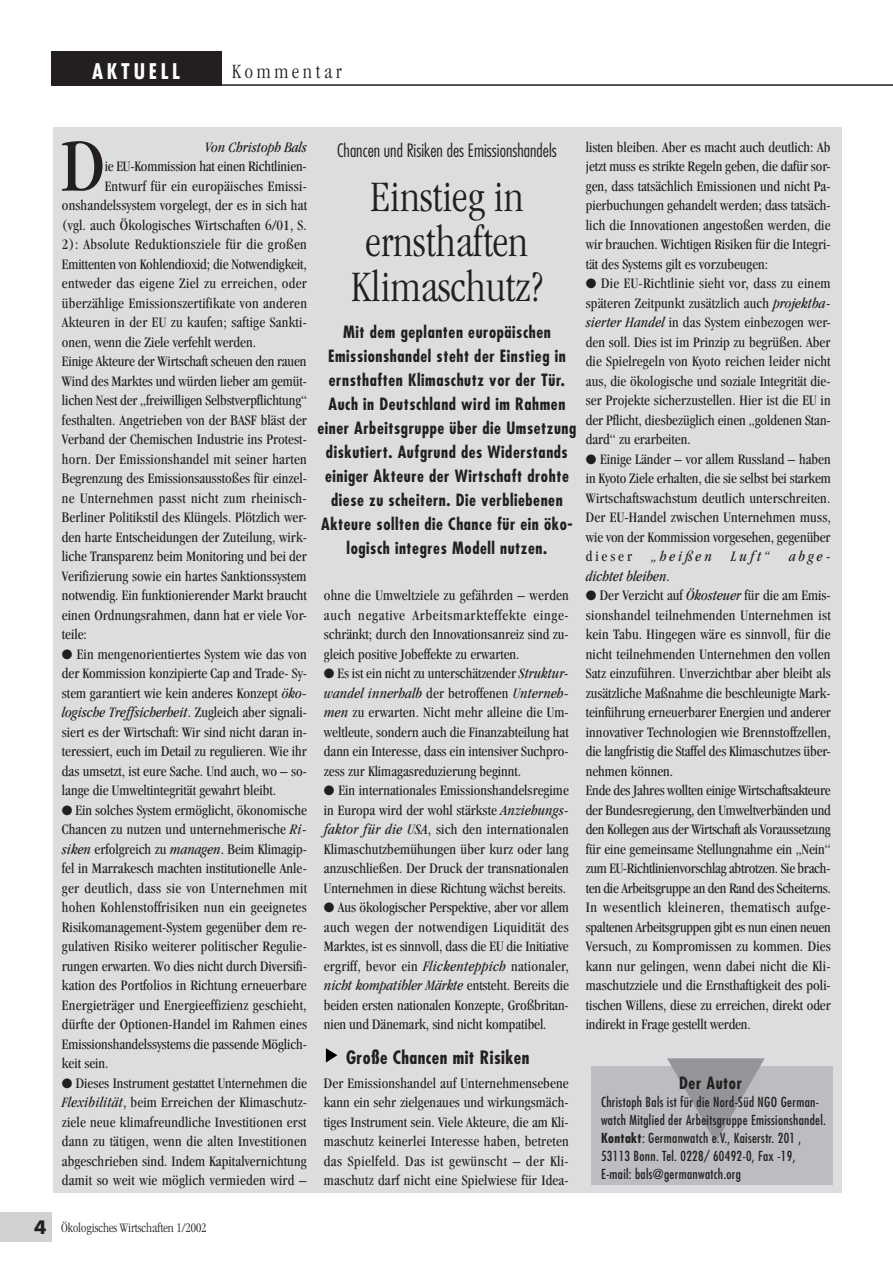
<style>
.page{position:relative;width:893px;height:1263px;background:#fff}
.page>*{position:absolute;margin:0;border:0;box-sizing:border-box;transform-origin:0 0}
._5Fließtext_Initial{font:condensed 76.95px "Garamond";color:#231f20}
._2Headline{font:300 condensed 45px/45px "Garamond";color:#231f20;text-align:center}
.t1{font:300 condensed 21px "Garamond";letter-spacing:.175em;color:#231f20}
.t2{font:700 condensed 21px "Futura";letter-spacing:.175em;color:#fff}
._1Dachzeile{font:300 condensed 18px "Futura";color:#231f20}
._6ZÜ{font:700 condensed 18px "Futura";letter-spacing:.025em;color:#231f20}
.t3{font:700 18px "Futura";color:#231f20}
._3Vorspann{font:700 condensed 16.5px/24px "Futura";letter-spacing:.035em;color:#231f20;text-align:center}
._9Autorenüberschrift{font:700 condensed 16.5px "Futura";color:#231f20}
._4Fließtext{font:condensed 15px/19.5px "Garamond";color:#231f20;text-align:justify}
._5Fließtext_Initial-2{font:condensed 15px "Garamond";letter-spacing:.015em;color:#231f20}
._5Fließtext_Initial-3{font:condensed 15px "Garamond";letter-spacing:-.005em;color:#231f20}
._5Fließtext_Initial-4{font:condensed 15px "Garamond";letter-spacing:-.01em;color:#231f20}
._4Fließtext-2{font:italic condensed 15px "Garamond";color:#231f20}
._5Fließtext_Initial-5{font:italic condensed 15px "Garamond";color:#231f20}
._9zAutorenkasten{font:condensed 13.5px/18px "Futura";letter-spacing:.025em;color:#231f20}
._1Dachzeile-2{font:300 condensed 13.5px "Garamond";color:#231f20}
.s1{font-style:italic}
.s2{font-style:normal}
.s3{font-weight:700}
</style>
<div class="page">
<div style="left:53px;top:128px;width:789px;height:1065px;background:#dcdddf"></div>
<div style="left:0;top:1212px;width:51px;height:30px;background:#d1d2d4"></div>
<div style="left:51px;top:51px;width:170px;height:34px;background:#231f20"></div>
<hr style="left:51px;top:84px;width:842px;height:2px;background:#231f20">
<svg style="left:326px;top:1048px;width:11px;height:14px"></svg>
<div style="left:591px;top:1066px;width:242px;height:119px;background:#bcbdc0"></div>
<p class="t2" style="left:92px;top:58px;width:89px">Aktuell</p>
<p class="t1" style="left:232px;top:60px;width:111px">Kommentar</p>
<p class="_5Fließtext_Initial" style="left:62px;top:123px;width:44px">D</p>
<p class="_5Fließtext_Initial-5" style="left:205px;top:138px;width:103px">Von Christoph Bals</p>
<p class="_5Fließtext_Initial-4" style="left:105px;top:158px;width:204px">ie EU-Kommission hat einen Richtlinien-</p>
<p class="_5Fließtext_Initial-2" style="left:105px;top:177px;width:204px">Entwurf für ein europäisches Emissi-</p>
<p class="_5Fließtext_Initial-2" style="left:62px;top:197px;width:247px">onshandelssystem vorgelegt, der es in sich hat</p>
<p class="_5Fließtext_Initial-2" style="left:62px;top:216px;width:246px">(vgl. auch Ökologisches Wirtschaften 6/01, S.</p>
<p class="_5Fließtext_Initial-2" style="left:62px;top:236px;width:246px">2): Absolute Reduktionsziele für die großen</p>
<p class="_5Fließtext_Initial-3" style="left:62px;top:255px;width:246px">Emittenten von Kohlendioxid; die Notwendigkeit,</p>
<p class="_5Fließtext_Initial-2" style="left:62px;top:275px;width:247px">entweder das eigene Ziel zu erreichen, oder</p>
<p class="_5Fließtext_Initial-2" style="left:62px;top:294px;width:247px">überzählige Emissionszertifikate von anderen</p>
<p class="_5Fließtext_Initial-2" style="left:62px;top:314px;width:246px">Akteuren in der EU zu kaufen; saftige Sankti-</p>
<p class="_5Fließtext_Initial-2" style="left:62px;top:333px;width:196px">onen, wenn die Ziele verfehlt werden.</p>
<p class="_4Fließtext" style="left:62px;top:351px;width:247px">Einige Akteure der Wirtschaft scheuen den rauen Wind des Marktes und würden lieber am gemüt&shy;lichen Nest der „freiwilligen Selbstverpflichtung“ festhalten. Angetrieben von der BASF bläst der Verband der Chemischen Industrie ins Protest&shy;horn. Der Emissionshandel mit seiner harten Begrenzung des Emissionsausstoßes für einzel&shy;ne Unternehmen passt nicht zum rheinisch-Berliner Politikstil des Klüngels. Plötzlich wer&shy;den harte Entscheidungen der Zuteilung, wirk&shy;liche Transparenz beim Monitoring und bei der Verifizierung sowie ein hartes Sanktionssystem notwendig. Ein funktionierender Markt braucht einen Ordnungsrahmen, dann hat er viele Vor&shy;teile:</p>
<p class="_4Fließtext" style="left:62px;top:644px;width:246px">● Ein mengenorientiertes System wie das von der Kommission konzipierte Cap and Trade- Sy&shy;stem garantiert wie kein anderes Konzept <span class="s1">öko&shy;logische Treffsicherheit</span>. Zugleich aber signali&shy;siert es der Wirtschaft: Wir sind nicht daran in&shy;teressiert, euch im Detail zu regulieren. Wie ihr das umsetzt, ist eure Sache. Und auch, wo – so&shy;lange die Umweltintegrität gewahrt bleibt.</p>
<p class="_4Fließtext" style="left:62px;top:800px;width:247px">● Ein solches System ermöglicht, ökonomische Chancen zu nutzen und unternehmerische <span class="s1">Ri&shy;siken</span> erfolgreich zu <span class="s1">managen</span>. Beim Klimagip&shy;fel in Marrakesch machten institutionelle Anle&shy;ger deutlich, dass sie von Unternehmen mit hohen Kohlenstoffrisiken nun ein geeignetes Risikomanagement-System gegenüber dem re&shy;gulativen Risiko weiterer politischer Regulie&shy;rungen erwarten. Wo dies nicht durch Diversifi&shy;kation des Portfolios in Richtung erneuerbare Energieträger und Energieeffizienz geschieht, dürfte der Optionen-Handel im Rahmen eines Emissionshandelssystems die passende Möglich&shy;keit sein.</p>
<p class="_4Fließtext" style="left:62px;top:1073px;width:246px">● Dieses Instrument gestattet Unternehmen die <span class="s1">Flexibilität</span>, beim Erreichen der Klimaschutz&shy;ziele neue klimafreundliche Investitionen erst dann zu tätigen, wenn die alten Investitionen abgeschrieben sind. Indem Kapitalvernichtung damit so weit wie möglich vermieden wird –</p>
<p class="_1Dachzeile" style="left:337px;top:140px;width:221px">Chancen und Risiken des Emissionshandels</p>
<p class="_2Headline" style="left:351px;top:175px;width:194px">Einstieg in ernsthaften<br>Klimaschutz?</p>
<p class="_3Vorspann" style="left:317px;top:320px;width:260px">Mit dem geplanten europäischen Emissionshandel steht der Einstieg in ernsthaften Klimaschutz vor der Tür.<br>Auch in Deutschland wird im Rahmen einer Arbeitsgruppe über die Umsetzung diskutiert. Aufgrund des Widerstands einiger Akteure der Wirtschaft drohte diese zu scheitern. Die verbliebenen Akteure sollten die Chance für ein öko&shy;logisch integres Modell nutzen.</p>
<p class="_4Fließtext" style="left:324px;top:585px;width:247px">ohne die Umweltziele zu gefährden – werden auch negative Arbeitsmarkteffekte einge&shy;schränkt; durch den Innovationsanreiz sind zu&shy;gleich positive Jobeffekte zu erwarten.</p>
<p class="_4Fließtext" style="left:324px;top:663px;width:246px">● Es ist ein nicht zu unterschätzender <span class="s1">Struktur&shy;wandel innerhalb</span> der betroffenen <span class="s1">Unterneh&shy;men</span> zu erwarten. Nicht mehr alleine die Um&shy;weltleute, sondern auch die Finanzabteilung hat dann ein Interesse, dass ein intensiver Suchpro&shy;zess zur Klimagasreduzierung beginnt.</p>
<p class="_4Fließtext" style="left:324px;top:780px;width:247px">● Ein internationales Emissionshandelsregime in Europa wird der wohl stärkste <span class="s1">Anziehungs&shy;faktor für die USA</span>, sich den internationalen Klimaschutzbemühungen über kurz oder lang anzuschließen. Der Druck der transnationalen Unternehmen in diese Richtung wächst bereits.</p>
<p class="_4Fließtext" style="left:324px;top:897px;width:246px">● Aus ökologischer Perspektive, aber vor allem auch wegen der notwendigen Liquidität des Marktes, ist es sinnvoll, dass die EU die Initiative ergriff, bevor ein <span class="s1">Flickenteppich</span> nationaler, <span class="s1">nicht kompatibler Märkte</span> entsteht. Bereits die beiden ersten nationalen Konzepte, Großbritan&shy;nien und Dänemark, sind nicht kompatibel.</p>
<p class="_6ZÜ" style="left:346px;top:1045px;width:185px">Große Chancen mit Risiken</p>
<p class="_4Fließtext" style="left:324px;top:1073px;width:246px">Der Emissionshandel auf Unternehmensebene kann ein sehr zielgenaues und wirkungsmäch&shy;tiges Instrument sein. Viele Akteure, die am Kli&shy;maschutz keinerlei Interesse haben, betreten das Spielfeld. Das ist gewünscht – der Kli&shy;maschutz darf nicht eine Spielwiese für Idea-</p>
<p class="_4Fließtext" style="left:586px;top:137px;width:246px">listen bleiben. Aber es macht auch deutlich: Ab jetzt muss es strikte Regeln geben, die dafür sor&shy;gen, dass tatsächlich Emissionen und nicht Pa&shy;pierbuchungen gehandelt werden; dass tatsäch&shy;lich die Innovationen angestoßen werden, die wir brauchen. Wichtigen Risiken für die Integri&shy;tät des Systems gilt es vorzubeugen:</p>
<p class="_4Fließtext" style="left:586px;top:273px;width:246px">● Die EU-Richtlinie sieht vor, dass zu einem späteren Zeitpunkt zusätzlich auch <span class="s1">projektba&shy;sierter Handel</span> in das System einbezogen wer&shy;den soll. Dies ist im Prinzip zu begrüßen. Aber die Spielregeln von Kyoto reichen leider nicht aus, die ökologische und soziale Integrität die&shy;ser Projekte sicherzustellen. Hier ist die EU in der Pflicht, diesbezüglich einen „goldenen Stan&shy;dard“ zu erarbeiten.</p>
<p class="_4Fließtext" style="left:586px;top:449px;width:247px">● Einige Länder – vor allem Russland – haben in Kyoto Ziele erhalten, die sie selbst bei starkem Wirtschaftswachstum deutlich unterschreiten.<br>Der EU-Handel zwischen Unternehmen muss, wie von der Kommission vorgesehen, gegenüber dieser</p>
<p class="_4Fließtext-2" style="left:651px;top:548px;width:62px">„heißen</p>
<p class="_4Fließtext-2" style="left:731px;top:548px;width:41px">Luft“</p>
<p class="_4Fließtext-2" style="left:789px;top:548px;width:43px">abge-</p>
<p class="_4Fließtext-2" style="left:586px;top:567px;width:86px">dichtet bleiben<span class="s2">.</span></p>
<p class="_4Fließtext" style="left:586px;top:585px;width:247px">● Der Verzicht auf <span class="s1">Ökosteuer</span> für die am Emis&shy;sionshandel teilnehmenden Unternehmen ist kein Tabu. Hingegen wäre es sinnvoll, für die nicht teilnehmenden Unternehmen den vollen Satz einzuführen. Unverzichtbar aber bleibt als zusätzliche Maßnahme die beschleunigte Mark&shy;teinführung erneuerbarer Energien und anderer innovativer Technologien wie Brennstoffzellen, die langfristig die Staffel des Klimaschutzes über&shy;nehmen können.</p>
<p class="_4Fließtext" style="left:586px;top:780px;width:247px">Ende des Jahres wollten einige Wirtschaftsakteure der Bundesregierung, den Umweltverbänden und den Kollegen aus der Wirtschaft als Voraussetzung für eine gemeinsame Stellungnahme ein „Nein“ zum EU-Richtlinienvorschlag abtrotzen. Sie brach&shy;ten die Arbeitsgruppe an den Rand des Scheiterns.<br>In wesentlich kleineren, thematisch aufge&shy;spaltenen Arbeitsgruppen gibt es nun einen neuen Versuch, zu Kompromissen zu kommen. Dies kann nur gelingen, wenn dabei nicht die Kli&shy;maschutzziele und die Ernsthaftigkeit des poli&shy;tischen Willens, diese zu erreichen, direkt oder indirekt in Frage gestellt werden.</p>
<p class="_9Autorenüberschrift" style="left:679px;top:1072px;width:64px">Der Autor</p>
<p class="_9zAutorenkasten" style="left:601px;top:1111px;width:226px">watch Mitglied der Arbeitsgruppe Emissionshandel.</p>
<p class="_9zAutorenkasten" style="left:601px;top:1129px;width:202px"><span class="s3">Kontakt</span>: Germanwatch e.V., Kaiserstr. 201 ,<br>53113 Bonn. Tel. 0228/ 60492-0, Fax -19,<br>E-mail: bals@germanwatch.org</p>
<p class="_9zAutorenkasten" style="left:601px;top:1093px;width:220px">Christoph Bals ist für die Nord-Süd NGO German-</p>
<p class="t3" style="left:34px;top:1214px;width:14px">4</p>
<p class="_1Dachzeile-2" style="left:61px;top:1221px;width:147px">Ökologisches Wirtschaften 1/2002</p>
</div>
